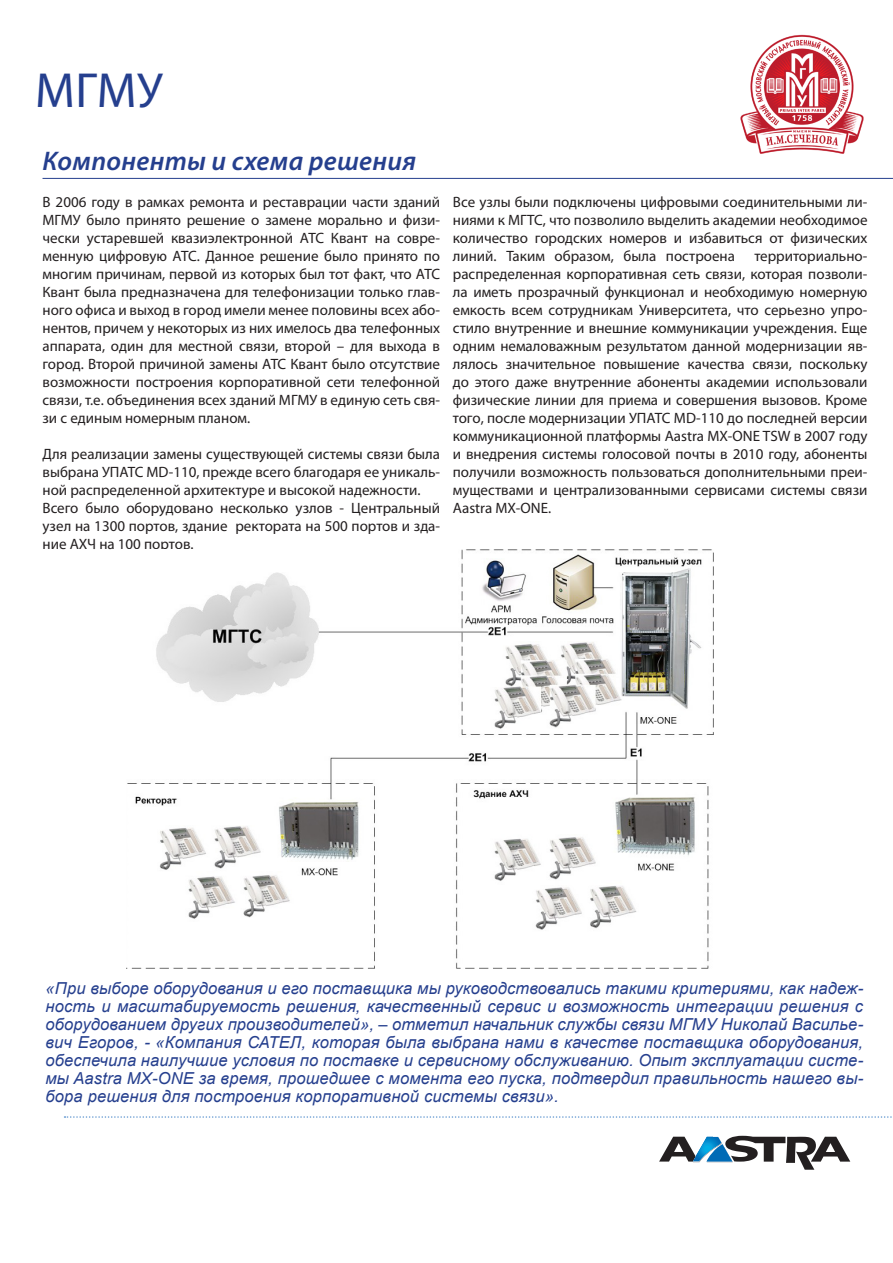
<style>
.page{position:relative;width:893px;height:1263px;background:#fff}
.page>*{position:absolute;margin:0;border:0;box-sizing:border-box;transform-origin:0 0}
.CUSTOMER_NAME_COVER{font:49.5px "Myriad Pro";color:#253f8e}
.FIRST_TITLE{font:italic 600 27px "Myriad Pro";letter-spacing:.01em;color:#253f8e}
.CUSTOMER_NAME_COVER-2{font:italic 16.5px/18px "Arial";letter-spacing:.01em;color:#253f8e;text-align:justify}
.t1{font:15px/18px "Myriad Pro";color:#231f20;text-align:justify}
</style>
<div class="page">
<svg style="left:659px;top:1136px;width:191px;height:33px"></svg>
<svg style="left:65px;top:1116px;width:827px;height:2px"></svg>
<hr style="left:43px;top:178px;width:850px;height:1px;background:#253f8e">
<img style="left:740px;top:34px;width:124px;height:120px">
<img style="left:127px;top:550px;width:587px;height:419px">
<p class="CUSTOMER_NAME_COVER" style="left:35px;top:60px;width:129px">МГМУ</p>
<p class="FIRST_TITLE" style="left:43px;top:143px;width:375px">Компоненты и схема решения</p>
<p class="t1" style="left:43px;top:193px;width:399px">В 2006 году в рамках ремонта и реставрации части зданий МГМУ было принято решение о замене морально и физи&shy;чески устаревшей квазиэлектронной АТС Квант на совре&shy;менную цифровую АТС. Данное решение было принято по многим причинам, первой из которых был тот факт, что АТС Квант была предназначена для телефонизации только глав&shy;ного офиса и выход в город имели менее половины всех або&shy;нентов, причем у некоторых из них имелось два телефонных аппарата, один для местной связи, второй – для выхода в город. Второй причиной замены АТС Квант было отсутствие возможности построения корпоративной сети телефонной связи, т.е. объединения всех зданий МГМУ в единую сеть свя&shy;зи с единым номерным планом.</p>
<p class="t1" style="left:43px;top:445px;width:399px">Для реализации замены существующей системы связи была выбрана УПАТС MD-110, прежде всего благодаря ее уникаль&shy;ной распределенной архитектуре и высокой надежности.</p>
<p class="t1" style="left:43px;top:499px;width:399px">Всего было оборудовано несколько узлов - Центральный узел на 1300 портов, здание ректората на 500 портов и зда&shy;ние АХЧ на 100 портов.</p>
<p class="t1" style="left:453px;top:193px;width:416px">Все узлы были подключены цифровыми соединительными ли&shy;ниями к МГТС, что позволило выделить академии необходимое количество городских номеров и избавиться от физических линий. Таким образом, была построена</p>
<p class="t1" style="left:453px;top:247px;width:416px;text-indent:301px">территориально&shy;распределенная корпоративная сеть связи, которая позволи&shy;ла иметь прозрачный функционал и необходимую номерную емкость всем сотрудникам Университета, что серьезно упро&shy;стило внутренние и внешние коммуникации учреждения. Еще одним немаловажным результатом данной модернизации яв&shy;лялось значительное повышение качества связи, поскольку до этого даже внутренние абоненты академии использовали физические линии для приема и совершения вызовов. Кроме того, после модернизации УПАТС MD-110 до последней версии коммуникационной платформы Aastra MX-ONE TSW в 2007 году и внедрения системы голосовой почты в 2010 году, абоненты получили возможность пользоваться дополнительными преи&shy;муществами и централизованными сервисами системы связи Aastra MX-ONE.</p>
<p class="CUSTOMER_NAME_COVER-2" style="left:46px;top:979px;width:819px">«При выборе оборудования и его поставщика мы руководствовались такими критериями, как надеж&shy;ность и масштабируемость решения, качественный сервис и возможность интеграции решения с оборудованием других производителей», – отметил начальник службы связи МГМУ Николай Василье&shy;вич Егоров, - «Компания САТЕЛ, которая была выбрана нами в качестве поставщика оборудования, обеспечила наилучшие условия по поставке и сервисному обслуживанию. Опыт эксплуатации систе&shy;мы Aastra MX-ONE за время, прошедшее с момента его пуска, подтвердил правильность нашего вы&shy;бора решения для построения корпоративной системы связи».</p>
</div>
